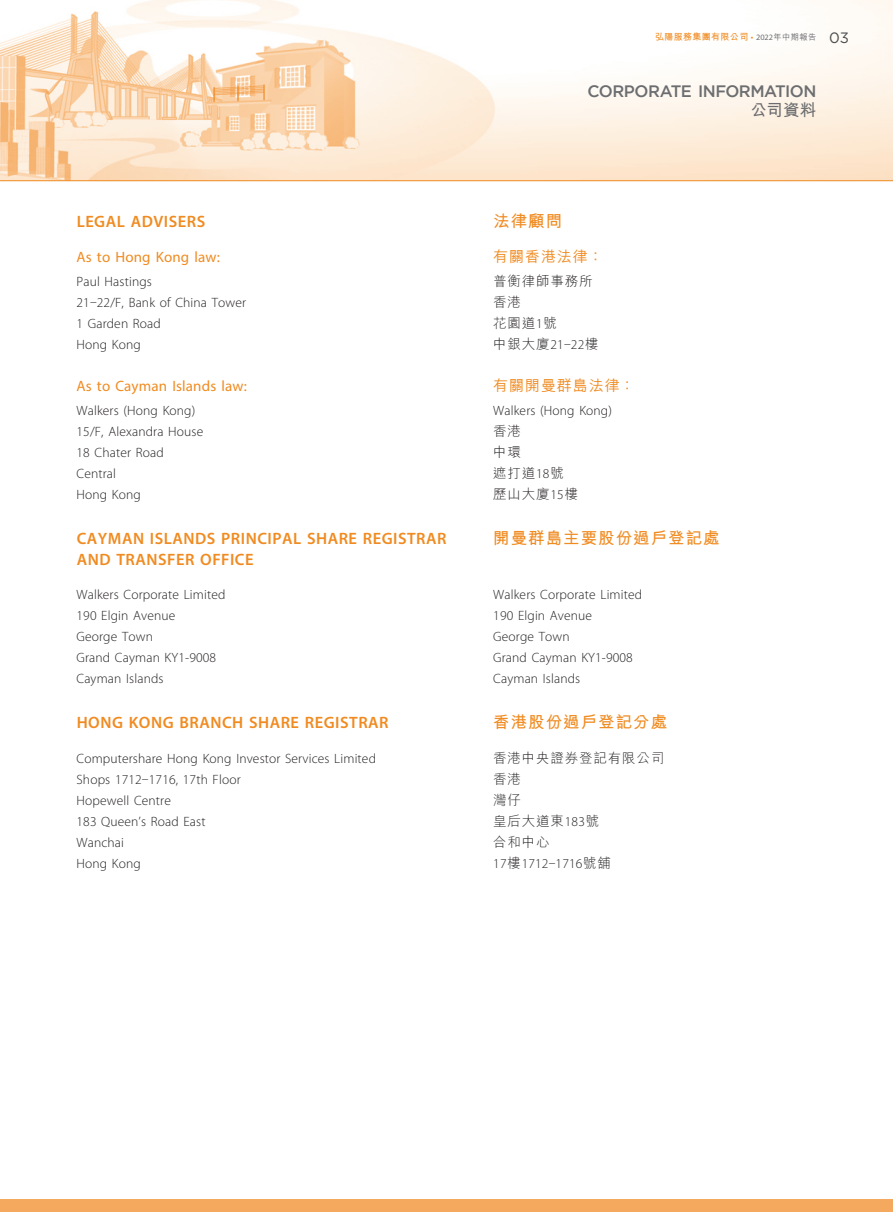
<style>
.page{position:relative;width:893px;height:1212px;background:#fff}
.page>*{position:absolute;margin:0;border:0;box-sizing:border-box;transform-origin:0 0}
._03_H1{font:600 16.5px/21px "Myriad Pro";letter-spacing:.03em;color:#f08b21}
._03_H1-2{font:700 16.5px "M Hei HK";letter-spacing:.06em;color:#f08b21}
.t1{font:500 16.5px "Gotham";letter-spacing:-.03em;color:#6c6d70}
.t2{font:700 16.5px "M Hei HK";color:#6c6d70}
._04___H2{font:15px "Myriad Pro";letter-spacing:.01em;color:#f08b21}
._04___H2-2{font:500 15px "M Hei HK";letter-spacing:.06em;color:#f08b21}
._01_Body_Text{font:300 13.5px "Myriad Pro";letter-spacing:.01em;color:#231f20}
._01_Body_Text-2{font:300 13.5px "M Hei HK";letter-spacing:.06em;color:#231f20}
.t3{font:700 9px "M Hei HK";letter-spacing:.04em;color:#f08b21}
.s1{font-family:"Myriad Pro";font-weight:400}
.s2{font-family:"Myriad Pro";font-weight:400;font-size:8.25px;color:#6c6d70}
.s3{font-weight:500;font-size:8.25px;color:#6c6d70}
.s4{font-family:"Gotham";font-weight:400;font-size:15px;color:#4b4c4d}
.s5{font-family:"Myriad Pro"}
.s6{font-family:"M Hei HK"}
</style>
<div class="page">
<img style="left:0;top:0;width:893px;height:180px">
<hr style="left:0;top:180px;width:893px;height:1px;background:#f08b21">
<div style="left:0;top:1199px;width:893px;height:13px;background:#f5a95e"></div>
<p class="_03_H1" style="left:77px;top:212px;width:130px">LEGAL ADVISERS</p>
<p class="_04___H2" style="left:77px;top:248px;width:145px">As to Hong Kong law:</p>
<p class="_01_Body_Text" style="left:77px;top:274px;width:77px">Paul Hastings</p>
<p class="_01_Body_Text" style="left:77px;top:295px;width:171px">21–22/F, Bank of China Tower</p>
<p class="_01_Body_Text" style="left:77px;top:316px;width:86px">1 Garden Road</p>
<p class="_01_Body_Text" style="left:77px;top:337px;width:66px">Hong Kong</p>
<p class="_04___H2" style="left:77px;top:377px;width:172px">As to Cayman Islands law:</p>
<p class="_01_Body_Text" style="left:77px;top:403px;width:120px">Walkers (Hong Kong)</p>
<p class="_01_Body_Text" style="left:77px;top:424px;width:128px">15/F, Alexandra House</p>
<p class="_01_Body_Text" style="left:77px;top:445px;width:89px">18 Chater Road</p>
<p class="_01_Body_Text" style="left:77px;top:466px;width:41px">Central</p>
<p class="_01_Body_Text" style="left:77px;top:487px;width:66px">Hong Kong</p>
<p class="_03_H1" style="left:77px;top:528px;width:371px">CAYMAN ISLANDS PRINCIPAL SHARE REGISTRAR<br>AND TRANSFER OFFICE</p>
<p class="_01_Body_Text" style="left:77px;top:587px;width:150px">Walkers Corporate Limited</p>
<p class="_01_Body_Text" style="left:77px;top:608px;width:100px">190 Elgin Avenue</p>
<p class="_01_Body_Text" style="left:77px;top:629px;width:78px">George Town</p>
<p class="_01_Body_Text" style="left:77px;top:650px;width:141px">Grand Cayman KY1-9008</p>
<p class="_01_Body_Text" style="left:77px;top:671px;width:89px">Cayman Islands</p>
<p class="_03_H1" style="left:77px;top:713px;width:313px">HONG KONG BRANCH SHARE REGISTRAR</p>
<p class="_01_Body_Text" style="left:77px;top:751px;width:301px">Computershare Hong Kong Investor Services Limited</p>
<p class="_01_Body_Text" style="left:77px;top:772px;width:166px">Shops 1712–1716, 17th Floor</p>
<p class="_01_Body_Text" style="left:77px;top:793px;width:96px">Hopewell Centre</p>
<p class="_01_Body_Text" style="left:77px;top:814px;width:131px">183 Queen’s Road East</p>
<p class="_01_Body_Text" style="left:77px;top:835px;width:49px">Wanchai</p>
<p class="_01_Body_Text" style="left:77px;top:856px;width:66px">Hong Kong</p>
<p class="t3" style="left:655px;top:30px;width:195px">弘陽服務集團有限公司 <span class="s1">•</span> <span class="s2">2022</span><span class="s3">年中期報告</span> <span class="s4">03</span></p>
<p class="t1" style="left:588px;top:82px;width:230px">CORPORATE INFORMATION</p>
<p class="t2" style="left:750px;top:98px;width:67px">公司資料</p>
<p class="_03_H1-2" style="left:493px;top:209px;width:70px">法律顧問</p>
<p class="_04___H2-2" style="left:493px;top:245px;width:111px">有關香港法律：</p>
<p class="_01_Body_Text-2" style="left:493px;top:271px;width:101px">普衡律師事務所</p>
<p class="_01_Body_Text-2" style="left:493px;top:292px;width:29px">香港</p>
<p class="_01_Body_Text-2" style="left:493px;top:313px;width:65px">花園道<span class="s5">1</span>號</p>
<p class="_01_Body_Text-2" style="left:493px;top:334px;width:107px">中銀大廈<span class="s5">21–22</span>樓</p>
<p class="_04___H2-2" style="left:493px;top:374px;width:143px">有關開曼群島法律：</p>
<p class="_01_Body_Text" style="left:493px;top:403px;width:120px">Walkers (Hong Kong)</p>
<p class="_01_Body_Text-2" style="left:493px;top:421px;width:29px">香港</p>
<p class="_01_Body_Text-2" style="left:493px;top:442px;width:29px">中環</p>
<p class="_01_Body_Text-2" style="left:493px;top:463px;width:72px">遮打道<span class="s5">18</span>號</p>
<p class="_01_Body_Text-2" style="left:493px;top:484px;width:86px">歷山大廈<span class="s5">15</span>樓</p>
<p class="_03_H1-2" style="left:493px;top:526px;width:228px">開曼群島主要股份過戶登記處</p>
<p class="_01_Body_Text" style="left:493px;top:587px;width:150px">Walkers Corporate Limited</p>
<p class="_01_Body_Text" style="left:493px;top:608px;width:100px">190 Elgin Avenue</p>
<p class="_01_Body_Text" style="left:493px;top:629px;width:78px">George Town</p>
<p class="_01_Body_Text" style="left:493px;top:650px;width:141px">Grand Cayman KY1-9008</p>
<p class="_01_Body_Text" style="left:493px;top:671px;width:89px">Cayman Islands</p>
<p class="_03_H1-2" style="left:493px;top:710px;width:175px">香港股份過戶登記分處</p>
<p class="_01_Body_Text-2" style="left:493px;top:748px;width:173px">香港中央證券登記有限公司</p>
<p class="_01_Body_Text-2" style="left:493px;top:769px;width:29px">香港</p>
<p class="_01_Body_Text-2" style="left:493px;top:790px;width:29px">灣仔</p>
<p class="_01_Body_Text-2" style="left:493px;top:811px;width:108px">皇后大道東<span class="s5">183</span>號</p>
<p class="_01_Body_Text-2" style="left:493px;top:832px;width:58px">合和中心</p>
<p class="_01_Body_Text" style="left:493px;top:856px;width:119px">17<span class="s6">樓</span>1712–1716<span class="s6">號舖</span></p>
</div>
